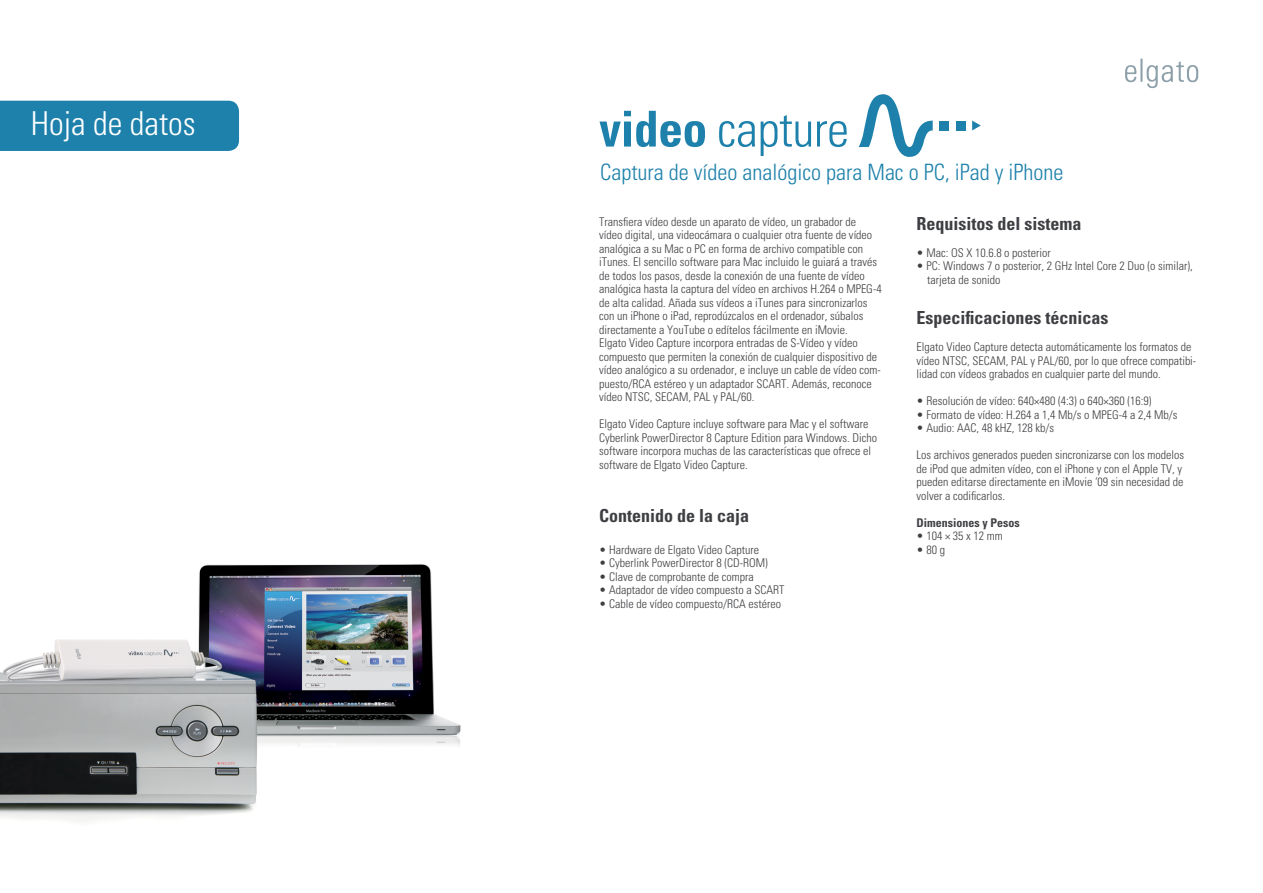
<style>
.page{position:relative;width:1263px;height:893px;background:#fff}
.page>*{position:absolute;margin:0;border:0;box-sizing:border-box;transform-origin:0 0}
.t1{font:300 condensed 33px "Univers LT Std";color:#fff}
.t2{font:300 condensed 22.5px "Univers LT Std";color:#1e81ab}
.t3{font:700 condensed 18px "Univers LT Std";color:#3e3f42}
.t4{font:300 condensed 12px/13.5px "Univers LT Std";color:#3e3f42}
.t5{font:700 condensed 12px "Univers LT Std";color:#3e3f42}
</style>
<div class="page">
<svg style="left:972px;top:121px;width:9px;height:9px"></svg>
<div style="left:939px;top:121px;width:10px;height:10px;background:#1e81ab"></div>
<div style="left:956px;top:121px;width:9px;height:10px;background:#1e81ab"></div>
<svg style="left:858px;top:94px;width:75px;height:63px"></svg>
<svg style="left:599px;top:111px;width:106px;height:36px"></svg>
<svg style="left:719px;top:121px;width:36px;height:26px"></svg>
<svg style="left:761px;top:115px;width:50px;height:41px"></svg>
<svg style="left:817px;top:121px;width:30px;height:26px"></svg>
<div style="left:0;top:101px;width:239px;height:50px;background:#1e81ab"></div>
<svg style="left:1125px;top:58px;width:73px;height:30px"></svg>
<img style="left:0;top:564px;width:461px;height:258px">
<h1 class="t1" style="left:31px;top:103px;width:166px">Hoja de datos</h1>
<h2 class="t2" style="left:600px;top:159px;width:465px">Captura de vídeo analógico para Mac o PC, iPad y iPhone</h2>
<p class="t4" style="left:599px;top:215px;width:284px">Transfiera vídeo desde un aparato de vídeo, un grabador de vídeo digital, una videocámara o cualquier otra fuente de vídeo analógica a su Mac o PC en forma de archivo compatible con iTunes. El sencillo software para Mac incluido le guiará a través de todos los pasos, desde la conexión de una fuente de vídeo analógica hasta la captura del vídeo en archivos H.264 o MPEG-4 de alta calidad. Añada sus vídeos a iTunes para sincronizarlos con un iPhone o iPad, reprodúzcalos en el ordenador, súbalos directamente a YouTube o edítelos fácilmente en iMovie.<br>Elgato Video Capture incorpora entradas de S-Vídeo y vídeo compuesto que permiten la conexión de cualquier dispositivo de vídeo analógico a su ordenador, e incluye un cable de vídeo com&shy;puesto/RCA estéreo y un adaptador SCART. Además, reconoce vídeo NTSC, SECAM, PAL y PAL/60.</p>
<p class="t4" style="left:599px;top:417px;width:279px">Elgato Video Capture incluye software para Mac y el software Cyberlink PowerDirector 8 Capture Edition para Windows. Dicho software incorpora muchas de las características que ofrece el software de Elgato Video Capture.</p>
<h3 class="t3" style="left:599px;top:505px;width:152px">Contenido de la caja</h3>
<p class="t4" style="left:599px;top:543px;width:161px">• Hardware de Elgato Video Capture</p>
<p class="t4" style="left:599px;top:556px;width:170px">• Cyberlink PowerDirector 8 (CD-ROM)</p>
<p class="t4" style="left:599px;top:570px;width:156px">• Clave de comprobante de compra</p>
<p class="t4" style="left:599px;top:583px;width:187px">• Adaptador de vídeo compuesto a SCART</p>
<p class="t4" style="left:599px;top:597px;width:183px">• Cable de vídeo compuesto/RCA estéreo</p>
<h3 class="t3" style="left:916px;top:212px;width:166px">Requisitos del sistema</h3>
<p class="t4" style="left:916px;top:246px;width:136px">• Mac: OS X 10.6.8 o posterior</p>
<p class="t4" style="left:927px;top:259px;width:267px;text-indent:-11px">• PC: Windows 7 o posterior, 2 GHz Intel Core 2 Duo (o similar), tarjeta de sonido</p>
<h3 class="t3" style="left:916px;top:307px;width:193px">Especificaciones técnicas</h3>
<p class="t4" style="left:916px;top:340px;width:281px">Elgato Video Capture detecta automáticamente los formatos de vídeo NTSC, SECAM, PAL y PAL/60, por lo que ofrece compatibi&shy;lidad con vídeos grabados en cualquier parte del mundo.</p>
<p class="t4" style="left:916px;top:394px;width:237px">• Resolución de vídeo: 640×480 (4:3) o 640×360 (16:9)</p>
<p class="t4" style="left:916px;top:408px;width:263px">• Formato de vídeo: H.264 a 1,4 Mb/s o MPEG-4 a 2,4 Mb/s</p>
<p class="t4" style="left:916px;top:421px;width:139px">• Audio: AAC, 48 kHZ, 128 kb/s</p>
<p class="t4" style="left:916px;top:448px;width:269px">Los archivos generados pueden sincronizarse con los modelos de iPod que admiten vídeo, con el iPhone y con el Apple TV, y pueden editarse directamente en iMovie ‘09 sin necesidad de volver a codificarlos.</p>
<p class="t5" style="left:916px;top:515px;width:105px">Dimensiones y Pesos</p>
<p class="t4" style="left:916px;top:529px;width:88px">• 104 × 35 x 12 mm</p>
<p class="t4" style="left:916px;top:543px;width:30px">• 80 g</p>
</div>
